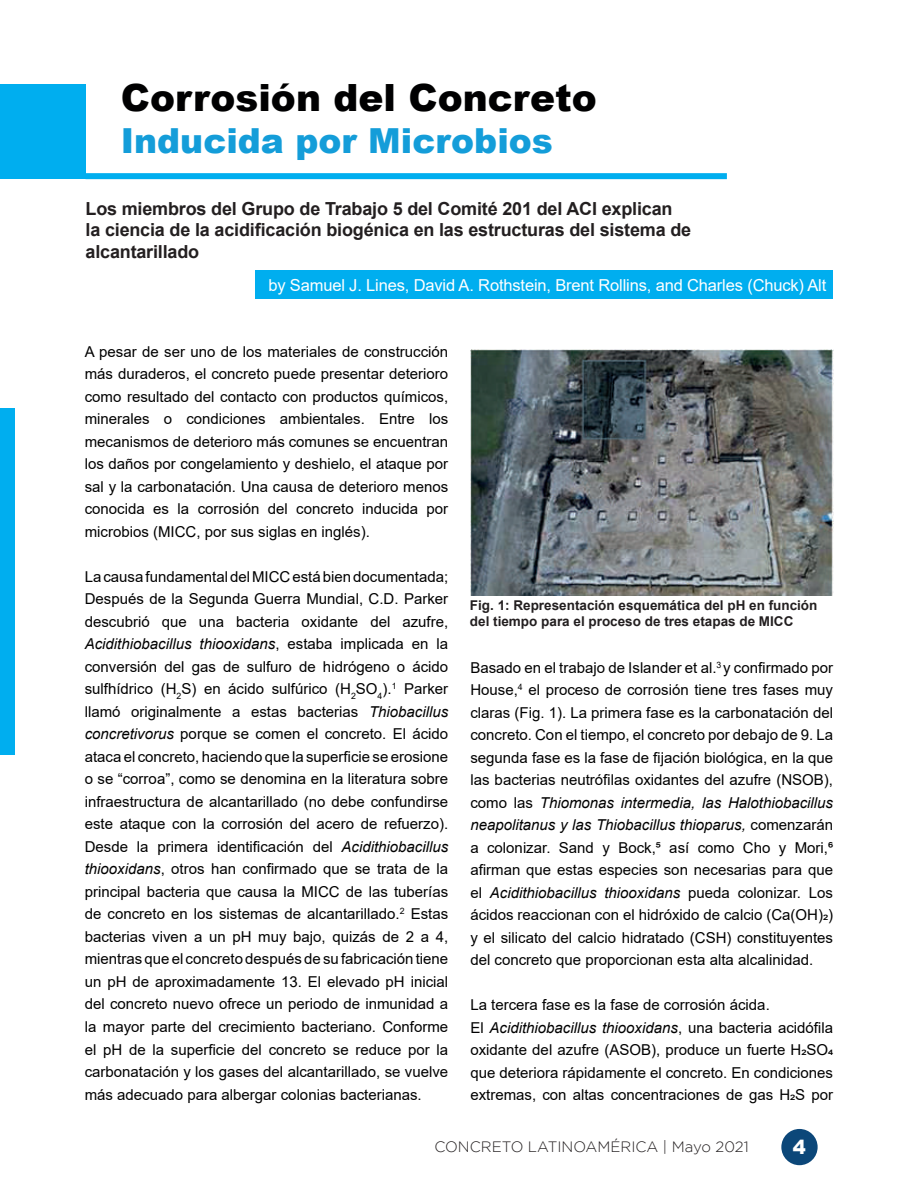
<style>
.page{position:relative;width:919px;height:1187px;background:#fff}
.page>*{position:absolute;margin:0;border:0;box-sizing:border-box;transform-origin:0 0}
.t1{font:900 37.5px "Arial";color:#000001}
.t2{font:900 34.5px "Arial";color:#149dd9}
.t3{font:900 19.5px "Arial";color:#fff}
.t4{font:700 18px/21.6px "Arial";letter-spacing:-.01em;color:#231f20}
.t5{font:16.5px "Arial";letter-spacing:-.01em;color:#fff}
.t6{font:15px/22.5px "Arial";color:#000001;text-align:justify}
.t7{font:300 15px "Gotham";color:#231f20}
.t8{font:700 13.5px/16.2px "Arial";color:#231f20}
.s1{font-style:italic}
</style>
<div class="page">
<div style="left:781px;top:1128px;width:36px;height:37px;background:#0c4779;border-radius:50%"></div>
<div style="left:85px;top:173px;width:641px;height:6px;background:#00aeef"></div>
<div style="left:0;top:84px;width:85px;height:95px;background:#00aeef"></div>
<div style="left:255px;top:270px;width:578px;height:28px;background:#00aeef"></div>
<div style="left:0;top:408px;width:15px;height:347px;background:#00aeef"></div>
<img style="left:470px;top:350px;width:363px;height:245px">
<h1 class="t1" style="left:121px;top:70px;width:477px">Corrosión del Concreto</h1>
<h2 class="t2" style="left:121px;top:115px;width:433px">Inducida por Microbios</h2>
<p class="t4" style="left:85px;top:198px;width:607px">Los miembros del Grupo de Trabajo 5 del Comité 201 del ACI explican la ciencia de la acidificación biogénica en las estructuras del sistema de alcantarillado</p>
<p class="t5" style="left:268px;top:274px;width:559px">by Samuel J. Lines, David A. Rothstein, Brent Rollins, and Charles (Chuck) Alt</p>
<p class="t6" style="left:85px;top:340px;width:365px">A pesar de ser uno de los materiales de construcción más duraderos, el concreto puede presentar deterioro como resultado del contacto con productos químicos, minerales o condiciones ambientales. Entre los mecanismos de deterioro más comunes se encuentran los daños por congelamiento y deshielo, el ataque por sal y la carbonatación. Una causa de deterioro menos conocida es la corrosión del concreto inducida por microbios (MICC, por sus siglas en inglés).</p>
<p class="t6" style="left:85px;top:565px;width:365px">La causa fundamental del MICC está bien documentada; Después de la Segunda Guerra Mundial, C.D. Parker descubrió que una bacteria oxidante del azufre, <span class="s1">Acidithiobacillus thiooxidans</span>, estaba implicada en la conversión del gas de sulfuro de hidrógeno o ácido sulfhídrico (H<sub>2</sub>S) en ácido sulfúrico (H<sub>2</sub>SO<sub>4</sub>).<sup>1</sup> Parker llamó originalmente a estas bacterias <span class="s1">Thiobacillus concretivorus</span> porque se comen el concreto. El ácido ataca el concreto, haciendo que la superficie se erosione o se “corroa”, como se denomina en la literatura sobre infraestructura de alcantarillado (no debe confundirse este ataque con la corrosión del acero de refuerzo).<br>Desde la primera identificación del <span class="s1">Acidithiobacillus thiooxidans</span>, otros han confirmado que se trata de la principal bacteria que causa la MICC de las tuberías de concreto en los sistemas de alcantarillado.<sup>2</sup> Estas bacterias viven a un pH muy bajo, quizás de 2 a 4, mientras que el concreto después de su fabricación tiene un pH de aproximadamente 13. El elevado pH inicial del concreto nuevo ofrece un periodo de inmunidad a la mayor parte del crecimiento bacteriano. Conforme el pH de la superficie del concreto se reduce por la carbonatación y los gases del alcantarillado, se vuelve más adecuado para albergar colonias bacterianas.</p>
<p class="t8" style="left:470px;top:597px;width:349px">Fig. 1: Representación esquemática del pH en función del tiempo para el proceso de tres etapas de MICC</p>
<p class="t6" style="left:470px;top:656px;width:364px">Basado en el trabajo de Islander et al.<sup>3</sup> y confirmado por House,<sup>4</sup> el proceso de corrosión tiene tres fases muy claras (Fig. 1). La primera fase es la carbonatación del concreto. Con el tiempo, el concreto por debajo de 9. La segunda fase es la fase de fijación biológica, en la que las bacterias neutrófilas oxidantes del azufre (NSOB), como las <span class="s1">Thiomonas intermedia, las Halothiobacillus neapolitanus y las Thiobacillus thioparus,</span> comenzarán a colonizar. Sand y Bock,⁵ así como Cho y Mori,⁶ afirman que estas especies son necesarias para que el <span class="s1">Acidithiobacillus thiooxidans</span> pueda colonizar. Los ácidos reaccionan con el hidróxido de calcio (Ca(OH)2) y el silicato del calcio hidratado (CSH) constituyentes del concreto que proporcionan esta alta alcalinidad.</p>
<p class="t6" style="left:470px;top:993px;width:364px;text-align:left">La tercera fase es la fase de corrosión ácida.<br>El <span class="s1">Acidithiobacillus thiooxidans</span>, una bacteria acidófila oxidante del azufre (ASOB), produce un fuerte H2SO4 que deteriora rápidamente el concreto. En condiciones extremas, con altas concentraciones de gas H2S por</p>
<p class="t7" style="left:434px;top:1137px;width:316px">CONCRETO LATINOAMÉRICA | Mayo 2021</p>
<h3 class="t3" style="left:792px;top:1132px;width:15px">4</h3>
</div>
